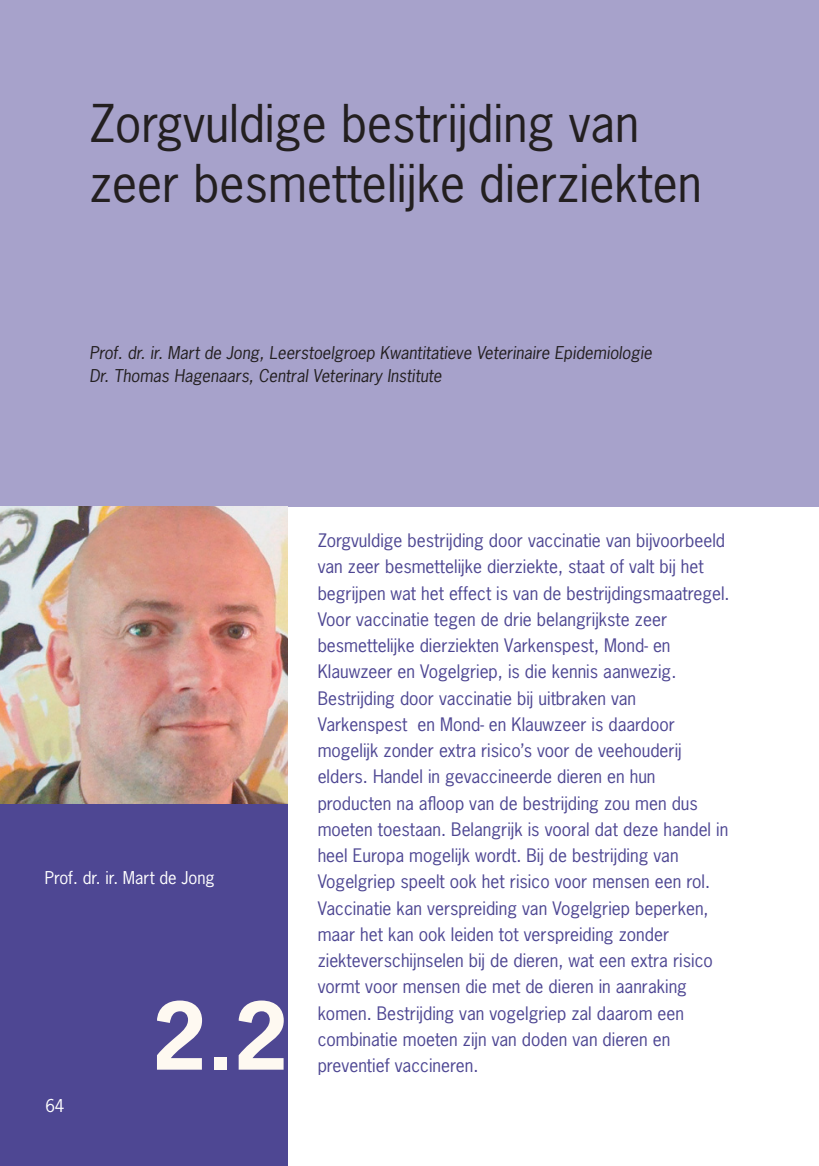
<style>
.page{position:relative;width:819px;height:1166px;background:#fff}
.page>*{position:absolute;margin:0;border:0;box-sizing:border-box;transform-origin:0 0}
.t1{font:700 87.5px "News Gothic Std";color:#fef9f1}
.t2{font:49px/59.5px "News Gothic Std";color:#231f20}
.t3{font:17.5px/26.2px "News Gothic Std";color:#4e4793}
.t4{font:italic 16.62px/22.8px "News Gothic Std";color:#231f20}
.t5{font:16.62px "News Gothic Std";color:#fff}
</style>
<div class="page">
<div style="left:0;top:0;width:819px;height:507px;background:#a7a2cb"></div>
<div style="left:0;top:804px;width:288px;height:362px;background:#4e4793"></div>
<img style="left:0;top:507px;width:288px;height:297px">
<h2 class="t2" style="left:89px;top:94px;width:614px">Zorgvuldige bestrijding van zeer besmettelijke dierziekten</h2>
<p class="t4" style="left:89px;top:341px;width:564px">Prof. dr. ir. Mart de Jong, Leerstoelgroep Kwantitatieve Veterinaire Epidemiologie<br>Dr. Thomas Hagenaars, Central Veterinary Institute</p>
<p class="t5" style="left:45px;top:867px;width:172px">Prof. dr. ir. Mart de Jong</p>
<p class="t5" style="left:45px;top:1095px;width:21px">64</p>
<h1 class="t1" style="left:152px;top:978px;width:138px">2.2</h1>
<p class="t3" style="left:317px;top:527px;width:413px">Zorgvuldige bestrijding door vaccinatie van bijvoorbeeld van zeer besmettelijke dierziekte, staat of valt bij het begrijpen wat het effect is van de bestrijdingsmaatregel.<br>Voor vaccinatie tegen de drie belangrijkste zeer besmettelijke dierziekten Varkenspest, Mond- en Klauwzeer en Vogelgriep, is die kennis aanwezig.<br>Bestrijding door vaccinatie bij uitbraken van Varkenspest en Mond- en Klauwzeer is daardoor mogelijk zonder extra risico’s voor de veehouderij elders. Handel in gevaccineerde dieren en hun producten na afloop van de bestrijding zou men dus moeten toestaan. Belangrijk is vooral dat deze handel in heel Europa mogelijk wordt. Bij de bestrijding van Vogelgriep speelt ook het risico voor mensen een rol.<br>Vaccinatie kan verspreiding van Vogelgriep beperken, maar het kan ook leiden tot verspreiding zonder ziekteverschijnselen bij de dieren, wat een extra risico vormt voor mensen die met de dieren in aanraking komen. Bestrijding van vogelgriep zal daarom een combinatie moeten zijn van doden van dieren en preventief vaccineren.</p>
</div>
